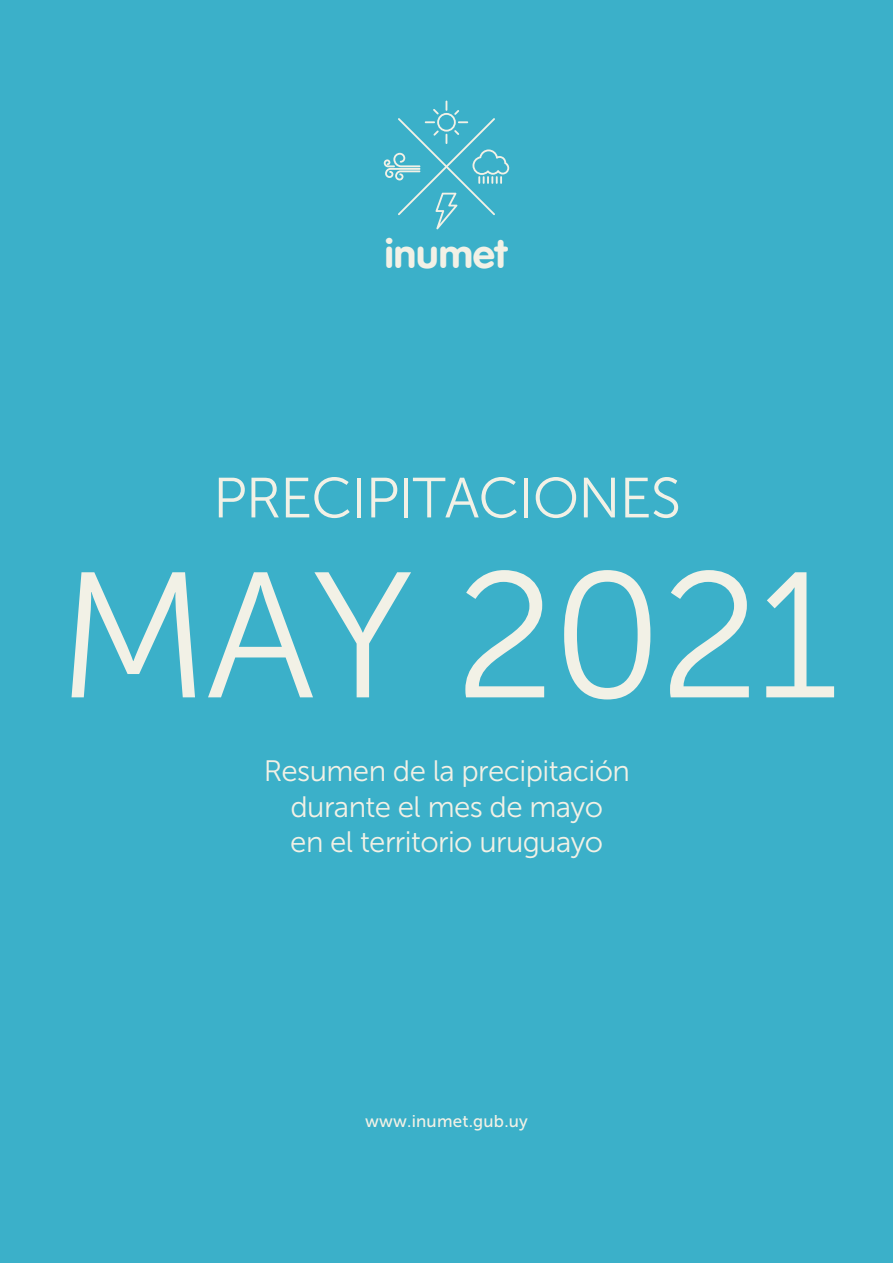
<style>
.page{position:relative;width:893px;height:1263px;background:#3bb0c9}
.page>*{position:absolute;margin:0;border:0;box-sizing:border-box;transform-origin:0 0}
.t1{font:177.9px "Museo Sans 300";letter-spacing:-.02em;color:#f2f1e6}
.t2{font:56.55px "Museo Sans 300";letter-spacing:-.02em;color:#f2f1e6}
.t3{font:40.35px "VAG Rounded Bold";color:#f2f1e6}
.t4{font:29.55px/35.4px "Museo Sans 300";letter-spacing:-.02em;color:#f2f1e6;text-align:center}
.t5{font:16.95px "Museo Sans 500";letter-spacing:.015em;color:#f2f1e6}
</style>
<div class="page">
<svg style="left:384px;top:101px;width:125px;height:128px"></svg>
<h3 class="t3" style="left:385px;top:230px;width:123px">inumet</h3>
<h2 class="t2" style="left:213px;top:467px;width:470px">PRECIPITACIONES</h2>
<h1 class="t1" style="left:57px;top:540px;width:783px">MAY 2021</h1>
<p class="t4" style="left:264px;top:753px;width:368px">Resumen de la precipitación durante el mes de mayo<br>en el territorio uruguayo</p>
<p class="t5" style="left:365px;top:1112px;width:164px">www.inumet.gub.uy</p>
</div>
